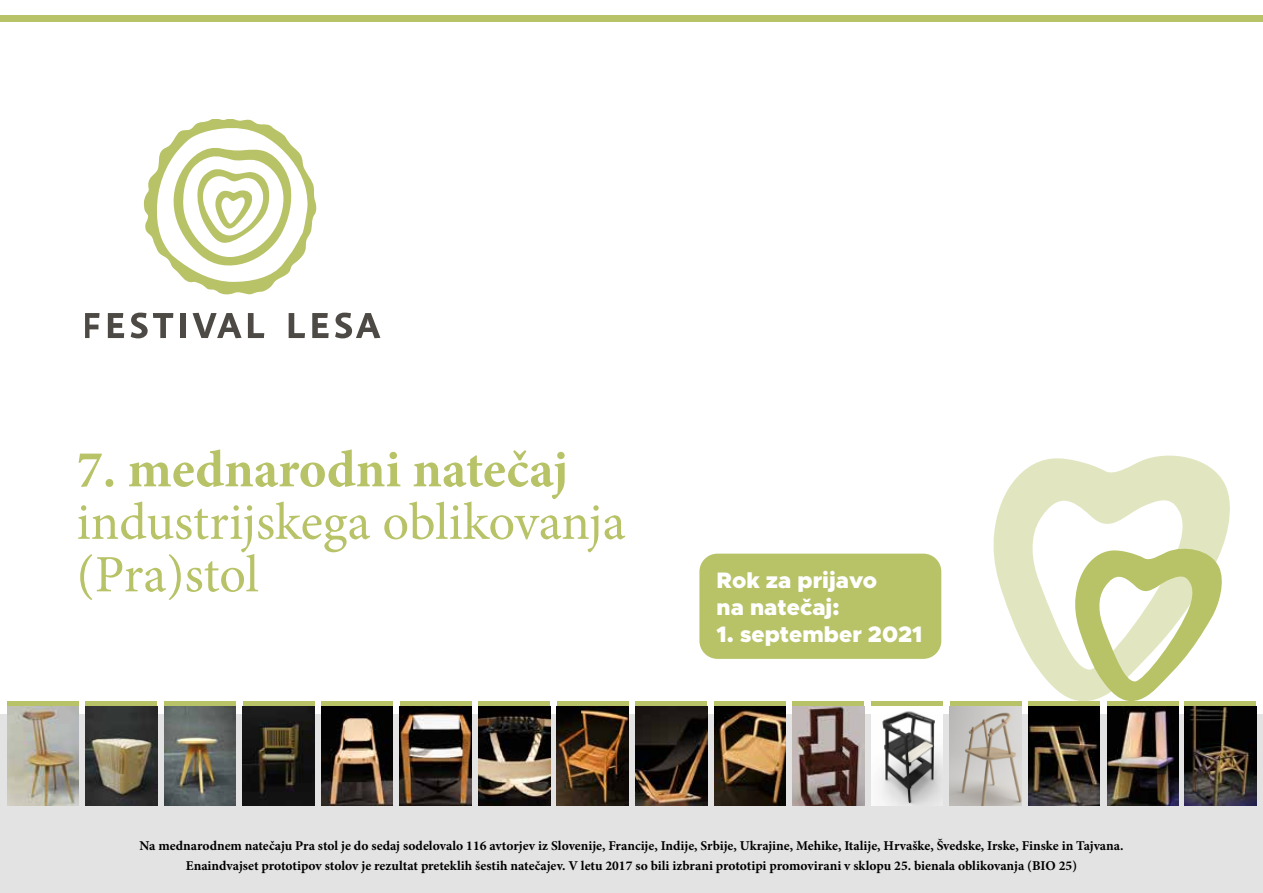
<style>
.page{position:relative;width:1263px;height:893px;background:#fff}
.page>*{position:absolute;margin:0;border:0;box-sizing:border-box;transform-origin:0 0}
.t1{font:52.5px/52.5px "Minion Pro";letter-spacing:-.005em;color:#b8c266}
.t2{font:700 52.5px "Minion Pro";color:#b8c266}
.t3{font:900 22.5px/27px "Metropolis";color:#fff}
.t4{font:700 13.5px/19.5px "Minion Pro";color:#000;text-align:center}
</style>
<div class="page">
<div style="left:0;top:714px;width:1263px;height:179px;background:#e3e3e3"></div>
<hr style="left:7px;top:701px;width:72px;height:4px;background:#b8c266">
<hr style="left:86px;top:701px;width:71px;height:4px;background:#b8c266">
<hr style="left:164px;top:701px;width:72px;height:4px;background:#b8c266">
<hr style="left:243px;top:701px;width:71px;height:4px;background:#b8c266">
<hr style="left:321px;top:701px;width:72px;height:4px;background:#b8c266">
<hr style="left:400px;top:701px;width:71px;height:4px;background:#b8c266">
<hr style="left:478px;top:701px;width:72px;height:4px;background:#b8c266">
<hr style="left:557px;top:701px;width:72px;height:4px;background:#b8c266">
<hr style="left:635px;top:701px;width:72px;height:4px;background:#b8c266">
<hr style="left:714px;top:701px;width:72px;height:4px;background:#b8c266">
<hr style="left:793px;top:701px;width:71px;height:4px;background:#b8c266">
<hr style="left:871px;top:701px;width:72px;height:4px;background:#b8c266">
<hr style="left:950px;top:701px;width:71px;height:4px;background:#b8c266">
<hr style="left:1028px;top:701px;width:72px;height:4px;background:#b8c266">
<hr style="left:1107px;top:701px;width:72px;height:4px;background:#b8c266">
<hr style="left:1184px;top:701px;width:72px;height:4px;background:#b8c266">
<div style="left:0;top:15px;width:1263px;height:7px;background:#b8c267"></div>
<svg style="left:993px;top:455px;width:237px;height:248px"></svg>
<div style="left:699px;top:554px;width:242px;height:105px;background:#b8c267;border-radius:18px"></div>
<svg style="left:144px;top:119px;width:173px;height:176px"></svg>
<svg style="left:85px;top:313px;width:15px;height:25px"></svg>
<svg style="left:108px;top:313px;width:16px;height:25px"></svg>
<svg style="left:131px;top:313px;width:42px;height:25px"></svg>
<div style="left:180px;top:313px;width:6px;height:25px;background:#4d4a45"></div>
<svg style="left:193px;top:313px;width:49px;height:25px"></svg>
<svg style="left:248px;top:313px;width:16px;height:25px"></svg>
<svg style="left:289px;top:313px;width:16px;height:25px"></svg>
<svg style="left:312px;top:313px;width:17px;height:25px"></svg>
<svg style="left:335px;top:313px;width:45px;height:25px"></svg>
<img style="left:1028px;top:707px;width:72px;height:98px">
<img style="left:1107px;top:707px;width:72px;height:98px">
<img style="left:1184px;top:707px;width:72px;height:98px">
<img style="left:950px;top:707px;width:71px;height:98px">
<img style="left:7px;top:707px;width:72px;height:98px">
<img style="left:86px;top:707px;width:71px;height:98px">
<img style="left:164px;top:707px;width:72px;height:98px">
<img style="left:243px;top:707px;width:71px;height:98px">
<img style="left:321px;top:707px;width:72px;height:98px">
<img style="left:400px;top:707px;width:71px;height:98px">
<img style="left:478px;top:707px;width:72px;height:98px">
<img style="left:557px;top:707px;width:72px;height:98px">
<img style="left:635px;top:707px;width:72px;height:98px">
<img style="left:714px;top:707px;width:72px;height:98px">
<img style="left:871px;top:711px;width:72px;height:94px">
<img style="left:793px;top:707px;width:71px;height:98px">
<h1 class="t2" style="left:77px;top:433px;width:493px">7. mednarodni natečaj</h1>
<h1 class="t1" style="left:77px;top:496px;width:550px">industrijskega oblikovanja (Pra)stol</h1>
<h2 class="t3" style="left:716px;top:567px;width:162px">Rok za prijavo na natečaj:</h2>
<h2 class="t3" style="left:716px;top:621px;width:207px">1. september 2021</h2>
<p class="t4" style="left:139px;top:836px;width:985px">Na mednarodnem natečaju Pra stol je do sedaj sodelovalo 116 avtorjev iz Slovenije, Francije, Indije, Srbije, Ukrajine, Mehike, Italije, Hrvaške, Švedske, Irske, Finske in Tajvana.<br>Enaindvajset prototipov stolov je rezultat preteklih šestih natečajev. V letu 2017 so bili izbrani prototipi promovirani v sklopu 25. bienala oblikovanja (BIO 25)</p>
</div>
